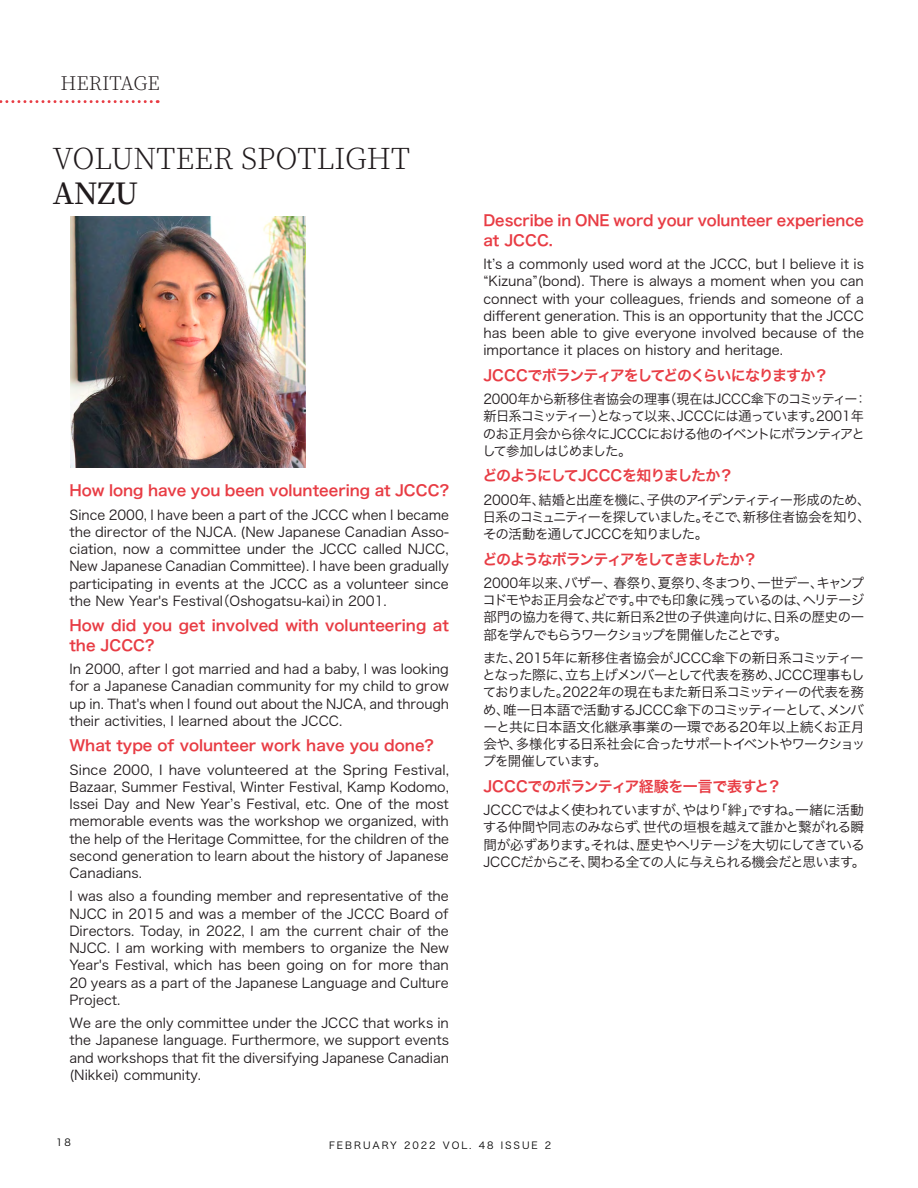
<style>
.page{position:relative;width:918px;height:1188px;background:#fff}
.page>*{position:absolute;margin:0;border:0;box-sizing:border-box;transform-origin:0 0}
.Feature_-_Below_Line{font:200 29.25px "Source Han Serif";letter-spacing:-.005em;color:#201a1c}
.Headline_Text_-_Righ{font:600 29.25px "Source Han Serif";color:#201a1c}
.Feature_-_Above_Line{font:200 18.9px "Source Han Serif";color:#201a1c}
.Interview{font:15px/19.5px "Hira Kaku Pro W6";color:#e83c44}
.Interview-2{font:15px "Hira Kaku Pro W6";letter-spacing:-.07em;color:#e83c44}
.Interview-3{font:15px "Hira Kaku Pro W6";letter-spacing:-.035em;color:#e83c44}
.Interview-4{font:15px "Hira Kaku Pro W6";letter-spacing:-.085em;color:#e83c44}
.Interview-5{font:13.5px/17.2px "Hira Kaku Pro W3";letter-spacing:-.005em;color:#201a1c;text-align:justify}
.Interview-6{font:13.5px/17.2px "Hira Kaku Pro W3";letter-spacing:-.065em;color:#201a1c}
.t1{font:9.75px "Hira Kaku Pro W3";letter-spacing:.2em;color:#000}
</style>
<div class="page">
<svg style="left:0;top:100px;width:151px;height:3px"></svg>
<hr style="left:917px;top:303px;width:1px;height:35px;background:#e83c44">
<hr style="left:917px;top:582px;width:1px;height:35px;background:#e83c44">
<hr style="left:917px;top:860px;width:1px;height:34px;background:#e83c44">
<img style="left:70px;top:216px;width:235px;height:251px">
<p class="Feature_-_Above_Line" style="left:60px;top:72px;width:101px">HERITAGE</p>
<p class="Feature_-_Below_Line" style="left:53px;top:141px;width:359px">VOLUNTEER SPOTLIGHT</p>
<p class="Headline_Text_-_Righ" style="left:53px;top:176px;width:87px">ANZU</p>
<p class="Interview" style="left:69px;top:480px;width:381px">How long have you been volunteering at JCCC?</p>
<p class="Interview-5" style="left:69px;top:505px;width:381px">Since 2000, I have been a part of the JCCC when I became the director of the NJCA. (New Japanese Canadian Asso&shy;ciation, now a committee under the JCCC called NJCC, New Japanese Canadian Committee). I have been gradually participating in events at the JCCC as a volunteer since the New Year's Festival（Oshogatsu-kai）in 2001.</p>
<p class="Interview" style="left:69px;top:615px;width:381px">How did you get involved with volunteering at the JCCC?</p>
<p class="Interview-5" style="left:69px;top:659px;width:381px">In 2000, after I got married and had a baby, I was looking for a Japanese Canadian community for my child to grow up in. That's when I found out about the NJCA, and through their activities, I learned about the JCCC.</p>
<p class="Interview" style="left:69px;top:735px;width:366px">What type of volunteer work have you done?</p>
<p class="Interview-5" style="left:69px;top:760px;width:381px">Since 2000, I have volunteered at the Spring Festival, Bazaar, Summer Festival, Winter Festival, Kamp Kodomo, Issei Day and New Year’s Festival, etc. One of the most memorable events was the workshop we organized, with the help of the Heritage Committee, for the children of the second generation to learn about the history of Japanese Canadians.</p>
<p class="Interview-5" style="left:69px;top:887px;width:381px">I was also a founding member and representative of the NJCC in 2015 and was a member of the JCCC Board of Directors. Today, in 2022, I am the current chair of the NJCC. I am working with members to organize the New Year's Festival, which has been going on for more than 20 years as a part of the Japanese Language and Culture Project.</p>
<p class="Interview-5" style="left:69px;top:1013px;width:381px">We are the only committee under the JCCC that works in the Japanese language. Furthermore, we support events and workshops that fit the diversifying Japanese Canadian (Nikkei) community.</p>
<p class="Interview" style="left:483px;top:210px;width:382px">Describe in ONE word your volunteer experience at JCCC.</p>
<p class="Interview-5" style="left:483px;top:255px;width:382px">It’s a commonly used word at the JCCC, but I believe it is “Kizuna”(bond). There is always a moment when you can connect with your colleagues, friends and someone of a different generation. This is an opportunity that the JCCC has been able to give everyone involved because of the importance it places on history and heritage.</p>
<p class="Interview-2" style="left:483px;top:362px;width:347px">JCCCでボランティアをしてどのくらいになりますか？</p>
<p class="Interview-6" style="left:482px;top:390px;width:386px">2000年から新移住者協会の理事（現在はJCCC傘下のコミッティー：新日系コミッティー）となって以来、JCCCには通っています。2001年のお正月会から徐々にJCCCにおける他のイベントにボランティアとして参加しはじめました。</p>
<p class="Interview-2" style="left:482px;top:462px;width:253px">どのようにしてJCCCを知りましたか？</p>
<p class="Interview-5" style="left:483px;top:490px;width:389px">2000年、結婚と出産を機に、子供のアイデンティティー形成のため、日系のコミュニティーを探していました。そこで、新移住者協会を知り、その活動を通してJCCCを知りました。</p>
<p class="Interview-4" style="left:482px;top:545px;width:277px">どのようなボランティアをしてきましたか？</p>
<p class="Interview-5" style="left:483px;top:573px;width:383px">2000年以来、バザー、春祭り、夏祭り、冬まつり、一世デー、キャンプコドモやお正月会などです。中でも印象に残っているのは、ヘリテージ部門の協力を得て、共に新日系2世の子供達向けに、日系の歴史の一部を学んでもらうワークショップを開催したことです。</p>
<p class="Interview-5" style="left:482px;top:648px;width:384px">また、2015年に新移住者協会がJCCC傘下の新日系コミッティーとなった際に、立ち上げメンバーとして代表を務め、JCCC理事もしておりました。2022年の現在もまた新日系コミッティーの代表を務め、唯一日本語で活動するJCCC傘下のコミッティーとして、メンバーと共に日本語文化継承事業の一環である20年以上続くお正月会や、多様化する日系社会に合ったサポートイベントやワークショップを開催しています。</p>
<p class="Interview-3" style="left:483px;top:773px;width:300px">JCCCでのボランティア経験を一言で表すと？</p>
<p class="Interview-5" style="left:483px;top:801px;width:384px">JCCCではよく使われていますが、やはり「絆」ですね。一緒に活動する仲間や同志のみならず、世代の垣根を越えて誰かと繋がれる瞬間が必ずあります。それは、歴史やヘリテージを大切にしてきているJCCCだからこそ、関わる全ての人に与えられる機会だと思います。</p>
<p class="t1" style="left:56px;top:1134px;width:16px">18</p>
<p class="t1" style="left:329px;top:1136px;width:224px">FEBRUARY 2022 VOL. 48 ISSUE 2</p>
</div>
